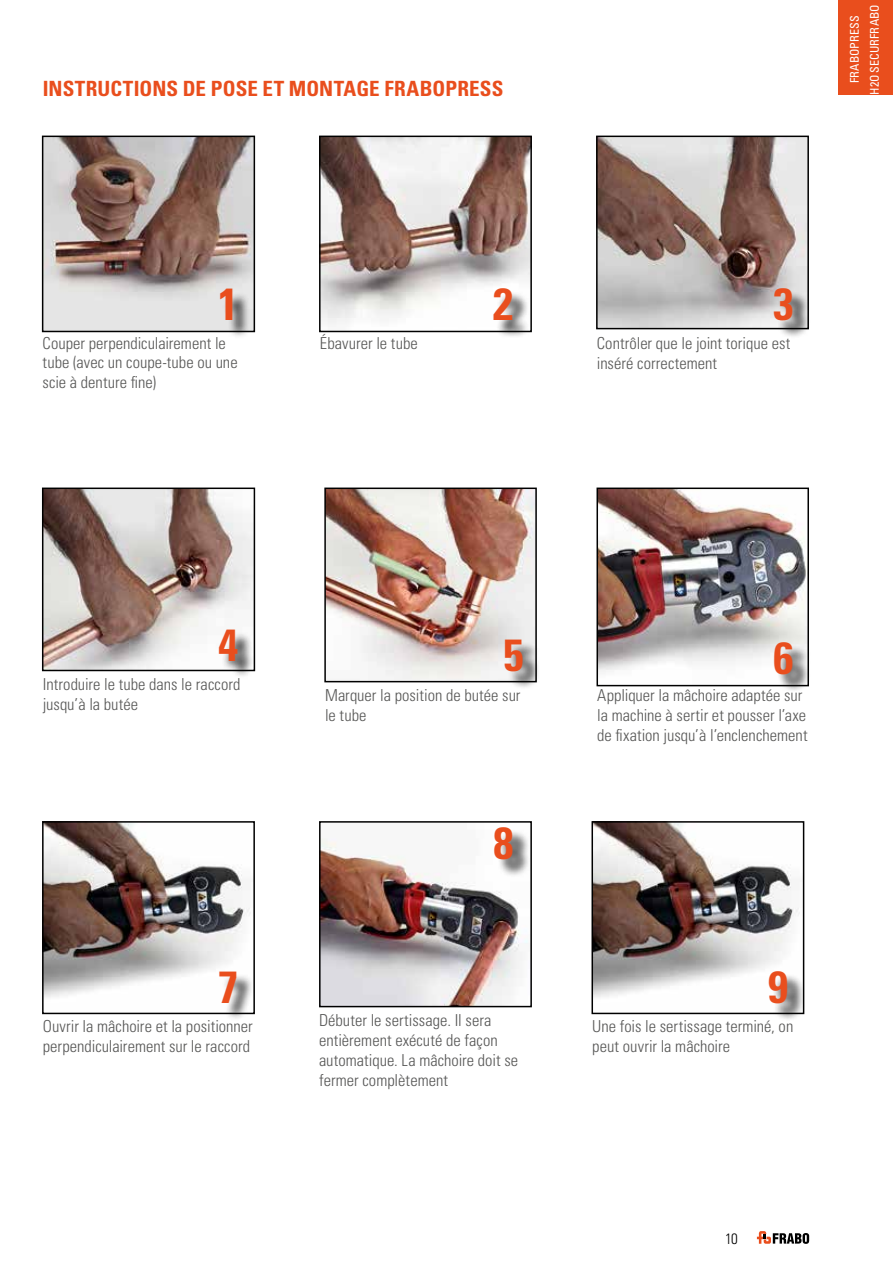
<style>
.page{position:relative;width:893px;height:1263px;background:#fff}
.page>*{position:absolute;margin:0;border:0;box-sizing:border-box;transform-origin:0 0}
.t1{font:700 condensed 45px "Univers LT Std";color:#e94e1d}
.t2{font:700 condensed 21px "Univers LT Std";letter-spacing:.005em;color:#e94e1d}
.t3{font:300 condensed 16.5px/19.8px "Univers LT Std";color:#575756}
.t4{font:300 condensed 15px "Univers LT Std";color:#000}
.t5{font:condensed 12px "Univers LT Std";letter-spacing:.005em;color:#fff}
</style>
<div class="page">
<div style="left:839px;top:0;width:54px;height:95px;background:#e94e1d"></div>
<img style="left:599px;top:490px;width:207px;height:182px">
<div style="left:596px;top:487px;width:213px;height:199px;border:2px solid #000"></div>
<img style="left:327px;top:490px;width:207px;height:189px">
<div style="left:324px;top:487px;width:213px;height:195px;border:2px solid #000"></div>
<img style="left:594px;top:824px;width:206px;height:174px">
<div style="left:591px;top:821px;width:213px;height:193px;border:2px solid #000"></div>
<img style="left:322px;top:838px;width:206px;height:166px">
<div style="left:319px;top:821px;width:213px;height:186px;border:2px solid #000"></div>
<img style="left:45px;top:824px;width:206px;height:174px">
<div style="left:42px;top:821px;width:213px;height:193px;border:2px solid #000"></div>
<img style="left:45px;top:490px;width:207px;height:178px">
<div style="left:42px;top:487px;width:213px;height:184px;border:2px solid #000"></div>
<img style="left:599px;top:139px;width:207px;height:187px">
<div style="left:596px;top:136px;width:213px;height:193px;border:2px solid #000"></div>
<img style="left:322px;top:139px;width:207px;height:186px">
<div style="left:319px;top:136px;width:213px;height:196px;border:2px solid #000"></div>
<img style="left:45px;top:139px;width:207px;height:190px">
<div style="left:42px;top:136px;width:213px;height:196px;border:2px solid #000"></div>
<div style="left:223px;top:291px;width:28px;height:48px;background:#000;opacity:.75"></div>
<div style="left:496px;top:291px;width:35px;height:48px;background:#000;opacity:.75"></div>
<div style="left:777px;top:291px;width:34px;height:48px;background:#000;opacity:.75"></div>
<div style="left:221px;top:632px;width:35px;height:47px;background:#000;opacity:.75"></div>
<div style="left:507px;top:642px;width:34px;height:48px;background:#000;opacity:.75"></div>
<div style="left:776px;top:645px;width:35px;height:48px;background:#000;opacity:.75"></div>
<div style="left:222px;top:974px;width:33px;height:47px;background:#000;opacity:.75"></div>
<div style="left:497px;top:829px;width:34px;height:49px;background:#000;opacity:.75"></div>
<div style="left:772px;top:973px;width:34px;height:49px;background:#000;opacity:.75"></div>
<svg style="left:757px;top:1231px;width:52px;height:13px"></svg>
<p class="t2" style="left:43px;top:76px;width:462px">INSTRUCTIONS DE POSE ET MONTAGE FRABOPRESS</p>
<p class="t5" style="left:847px;top:83px;width:69px;rotate:-90deg">FRABOPRESS</p>
<p class="t5" style="left:867px;top:95px;width:92px;rotate:-90deg">H2O SECURFRABO</p>
<h1 class="t1" style="left:218px;top:277px;width:21px">1</h1>
<h1 class="t1" style="left:493px;top:277px;width:21px">2</h1>
<h1 class="t1" style="left:774px;top:277px;width:21px">3</h1>
<p class="t3" style="left:43px;top:333px;width:197px">Couper perpendiculairement le tube (avec un coupe-tube ou une scie à denture fine)</p>
<p class="t3" style="left:320px;top:334px;width:99px">Ébavurer le tube</p>
<p class="t3" style="left:597px;top:334px;width:195px">Contrôler que le joint torique est inséré correctement</p>
<h1 class="t1" style="left:218px;top:617px;width:21px">4</h1>
<h1 class="t1" style="left:503px;top:627px;width:21px">5</h1>
<h1 class="t1" style="left:774px;top:630px;width:21px">6</h1>
<p class="t3" style="left:43px;top:674px;width:199px">Introduire le tube dans le raccord jusqu’à la butée</p>
<p class="t3" style="left:325px;top:685px;width:197px">Marquer la position de butée sur le tube</p>
<p class="t3" style="left:597px;top:686px;width:212px">Appliquer la mâchoire adaptée sur la machine à sertir et pousser l’axe de fixation jusqu’à l’enclenchement</p>
<h1 class="t1" style="left:218px;top:959px;width:21px">7</h1>
<h1 class="t1" style="left:493px;top:815px;width:21px">8</h1>
<h1 class="t1" style="left:768px;top:959px;width:21px">9</h1>
<p class="t3" style="left:43px;top:1016px;width:211px">Ouvrir la mâchoire et la positionner perpendiculairement sur le raccord</p>
<p class="t3" style="left:319px;top:1010px;width:201px">Débuter le sertissage. Il sera entièrement exécuté de façon automatique. La mâchoire doit se fermer complètement</p>
<p class="t3" style="left:592px;top:1016px;width:203px">Une fois le sertissage terminé, on peut ouvrir la mâchoire</p>
<p class="t4" style="left:725px;top:1229px;width:14px">10</p>
</div>
